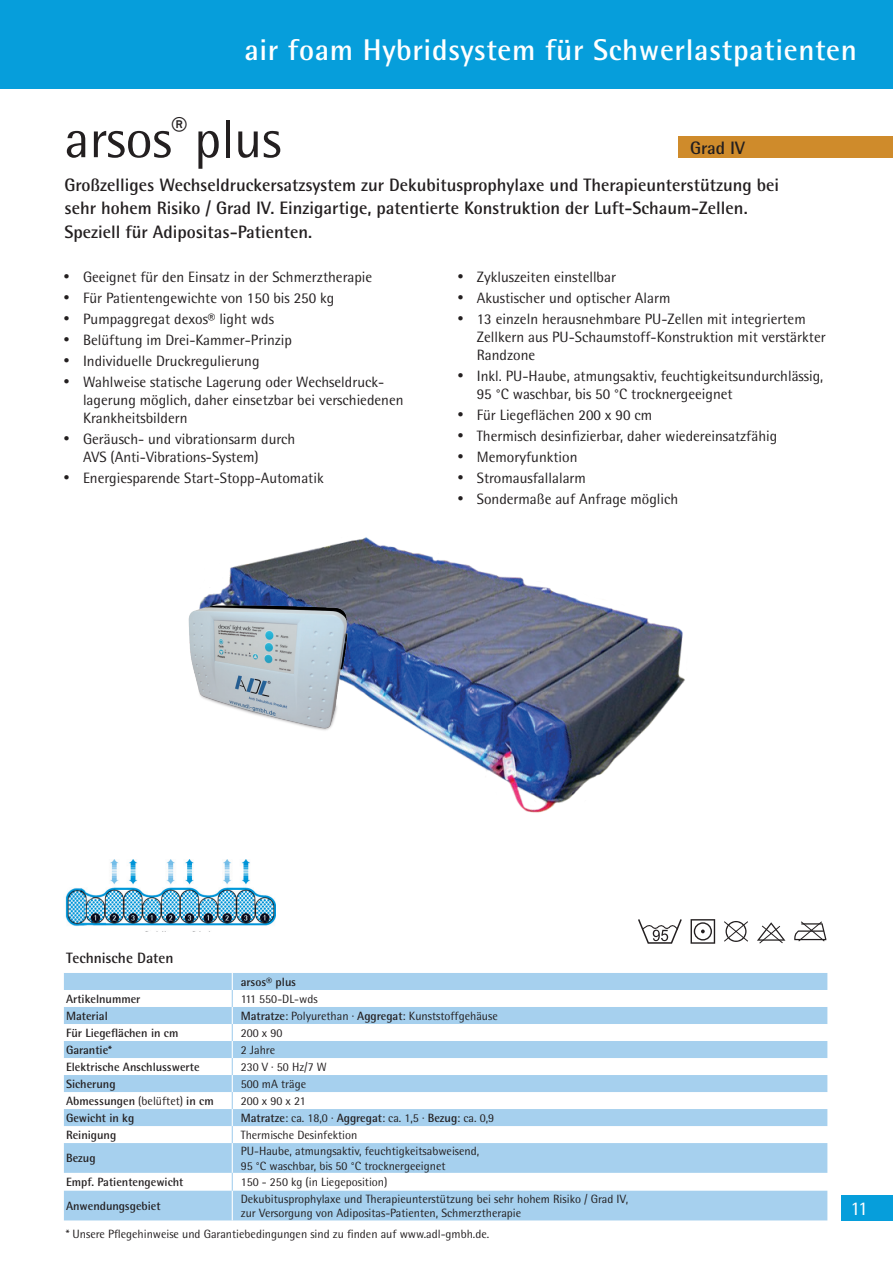
<style>
.page{position:relative;width:893px;height:1263px;background:#fff}
.page>*{position:absolute;margin:0;border:0;box-sizing:border-box;transform-origin:0 0}
.t1{font:54px "Rotis Semi Sans";color:#231f20}
.t2{font:700 30px "Rotis Semi Sans";letter-spacing:.02em;color:#fff}
.t3{font:19.5px "Rotis Semi Sans";color:#fff}
.t4{font:700 18px/37.5px "Rotis Semi Sans";color:#231f20}
.t5{font:15px/18px "Rotis Semi Sans";color:#231f20}
.t6{font:700 15px "Rotis Semi Sans";color:#231f20}
.t7{font:12px/14.4px "Rotis Semi Sans";color:#231f20}
.t8{font:700 12px "Rotis Semi Sans";color:#231f20}
.s1{font-weight:700}
.s2{font-weight:400}
</style>
<div class="page">
<div style="left:0;top:0;width:893px;height:88px;background:#069edb"></div>
<div style="left:679px;top:136px;width:214px;height:22px;background:#cf8b2b"></div>
<svg style="left:64px;top:1143px;width:763px;height:77px;fill:#a6d0ee"></svg>
<hr style="left:232px;top:1143px;width:1px;height:30px;background:#fff">
<svg style="left:64px;top:973px;width:763px;height:170px"></svg>
<svg style="left:232px;top:1173px;width:1px;height:47px"></svg>
<img style="left:65px;top:859px;width:211px;height:67px">
<div style="left:842px;top:1195px;width:51px;height:25px;background:#069edb"></div>
<svg style="left:691px;top:919px;width:24px;height:25px"></svg>
<svg style="left:638px;top:919px;width:44px;height:25px"></svg>
<svg style="left:724px;top:921px;width:24px;height:21px"></svg>
<svg style="left:757px;top:922px;width:28px;height:22px"></svg>
<svg style="left:794px;top:921px;width:32px;height:21px"></svg>
<img style="left:213px;top:537px;width:472px;height:276px">
<img style="left:188px;top:594px;width:181px;height:137px">
<h2 class="t2" style="left:244px;top:32px;width:614px">air foam Hybridsystem für Schwerlastpatienten</h2>
<h1 class="t1" style="left:65px;top:107px;width:218px">arsos<sup>®</sup> plus</h1>
<p class="t4" style="left:64px;top:128px;width:716px;text-indent:626px">Grad IV<br>Großzelliges Wechseldruckersatzsystem zur Dekubitusprophylaxe und Therapieunterstützung bei</p>
<p class="t4" style="left:64px;top:196px;width:685px;line-height:23.2px">sehr hohem Risiko / Grad IV. Einzigartige, patentierte Konstruktion der Luft-Schaum-Zellen.<br>Speziell für Adipositas-Patienten.</p>
<p class="t5" style="left:64px;top:267px;width:310px">● Geeignet für den Einsatz in der Schmerztherapie</p>
<p class="t5" style="left:64px;top:288px;width:272px">● Für Patientengewichte von 150 bis 250 kg</p>
<p class="t5" style="left:64px;top:309px;width:212px">● Pumpaggregat dexos® light wds</p>
<p class="t5" style="left:64px;top:330px;width:230px">● Belüftung im Drei-Kammer-Prinzip</p>
<p class="t5" style="left:64px;top:351px;width:197px">● Individuelle Druckregulierung</p>
<p class="t5" style="left:83px;top:372px;width:322px;text-indent:-19px">● Wahlweise statische Lagerung oder Wechseldruck&shy;lagerung möglich, daher einsetzbar bei verschiedenen<br>Krankheitsbildern</p>
<p class="t5" style="left:83px;top:429px;width:214px;text-indent:-19px">● Geräusch- und vibrationsarm durch<br>AVS (Anti-Vibrations-System)</p>
<p class="t5" style="left:64px;top:468px;width:261px">● Energiesparende Start-Stopp-Automatik</p>
<p class="t5" style="left:458px;top:267px;width:160px">● Zykluszeiten einstellbar</p>
<p class="t5" style="left:458px;top:288px;width:214px">● Akustischer und optischer Alarm</p>
<p class="t5" style="left:477px;top:309px;width:350px;text-indent:-19px">● 13 einzeln herausnehmbare PU-Zellen mit integriertem<br>Zellkern aus PU-Schaumstoff-Konstruktion mit verstärkter<br>Randzone</p>
<p class="t5" style="left:477px;top:366px;width:348px;text-indent:-19px">● Inkl. PU-Haube, atmungsaktiv, feuchtigkeitsundurchlässig,<br>95 °C waschbar, bis 50 °C trocknergeeignet</p>
<p class="t5" style="left:458px;top:405px;width:196px">● Für Liegeflächen 200 x 90 cm</p>
<p class="t5" style="left:458px;top:426px;width:321px">● Thermisch desinfizierbar, daher wiedereinsatzfähig</p>
<p class="t5" style="left:458px;top:447px;width:121px">● Memoryfunktion</p>
<p class="t5" style="left:458px;top:468px;width:130px">● Stromausfallalarm</p>
<p class="t5" style="left:458px;top:489px;width:222px">● Sondermaße auf Anfrage möglich</p>
<p class="t6" style="left:66px;top:949px;width:109px">Technische Daten</p>
<p class="t8" style="left:241px;top:974px;width:57px">arsos® plus</p>
<p class="t8" style="left:66px;top:991px;width:76px">Artikelnummer</p>
<p class="t7" style="left:241px;top:992px;width:78px">111 550-DL-wds</p>
<p class="t8" style="left:66px;top:1008px;width:43px">Material</p>
<p class="t7" style="left:241px;top:1009px;width:258px"><span class="s1">Matratze</span>: Polyurethan · <span class="s1">Aggregat</span>: Kunststoffgehäuse</p>
<p class="t8" style="left:66px;top:1025px;width:114px">Für Liegeflächen in cm</p>
<p class="t7" style="left:241px;top:1026px;width:43px">200 x 90</p>
<p class="t8" style="left:66px;top:1042px;width:48px">Garantie*</p>
<p class="t7" style="left:241px;top:1043px;width:36px">2 Jahre</p>
<p class="t8" style="left:66px;top:1059px;width:135px">Elektrische Anschlusswerte</p>
<p class="t7" style="left:241px;top:1060px;width:88px">230 V · 50 Hz/7 W</p>
<p class="t8" style="left:66px;top:1076px;width:51px">Sicherung</p>
<p class="t7" style="left:241px;top:1077px;width:67px">500 mA träge</p>
<p class="t8" style="left:66px;top:1094px;width:149px">Abmessungen <span class="s2">(belüftet)</span> in cm</p>
<p class="t7" style="left:241px;top:1094px;width:66px">200 x 90 x 21</p>
<p class="t8" style="left:66px;top:1110px;width:70px">Gewicht in kg</p>
<p class="t7" style="left:241px;top:1111px;width:255px"><span class="s1">Matratze</span>: ca. 18,0 · <span class="s1">Aggregat</span>: ca. 1,5 · <span class="s1">Bezug</span>: ca. 0,9</p>
<p class="t8" style="left:66px;top:1128px;width:52px">Reinigung</p>
<p class="t7" style="left:241px;top:1128px;width:118px">Thermische Desinfektion</p>
<p class="t8" style="left:66px;top:1151px;width:31px">Bezug</p>
<p class="t7" style="left:241px;top:1144px;width:240px">PU-Haube, atmungsaktiv, feuchtigkeitsabweisend,<br>95 °C waschbar, bis 50 °C trocknergeeignet</p>
<p class="t8" style="left:66px;top:1175px;width:119px">Empf. Patientengewicht</p>
<p class="t7" style="left:241px;top:1175px;width:148px">150 - 250 kg (in Liegeposition)</p>
<p class="t8" style="left:66px;top:1199px;width:96px">Anwendungsgebiet</p>
<p class="t7" style="left:241px;top:1191px;width:389px">Dekubitusprophylaxe und Therapieunterstützung bei sehr hohem Risiko / Grad IV, zur Versorgung von Adipositas-Patienten, Schmerztherapie</p>
<p class="t7" style="left:66px;top:1226px;width:425px">* Unsere Pflegehinweise und Garantiebedingungen sind zu finden auf www.adl-gmbh.de.</p>
<h3 class="t3" style="left:850px;top:1197px;width:19px">11</h3>
</div>
